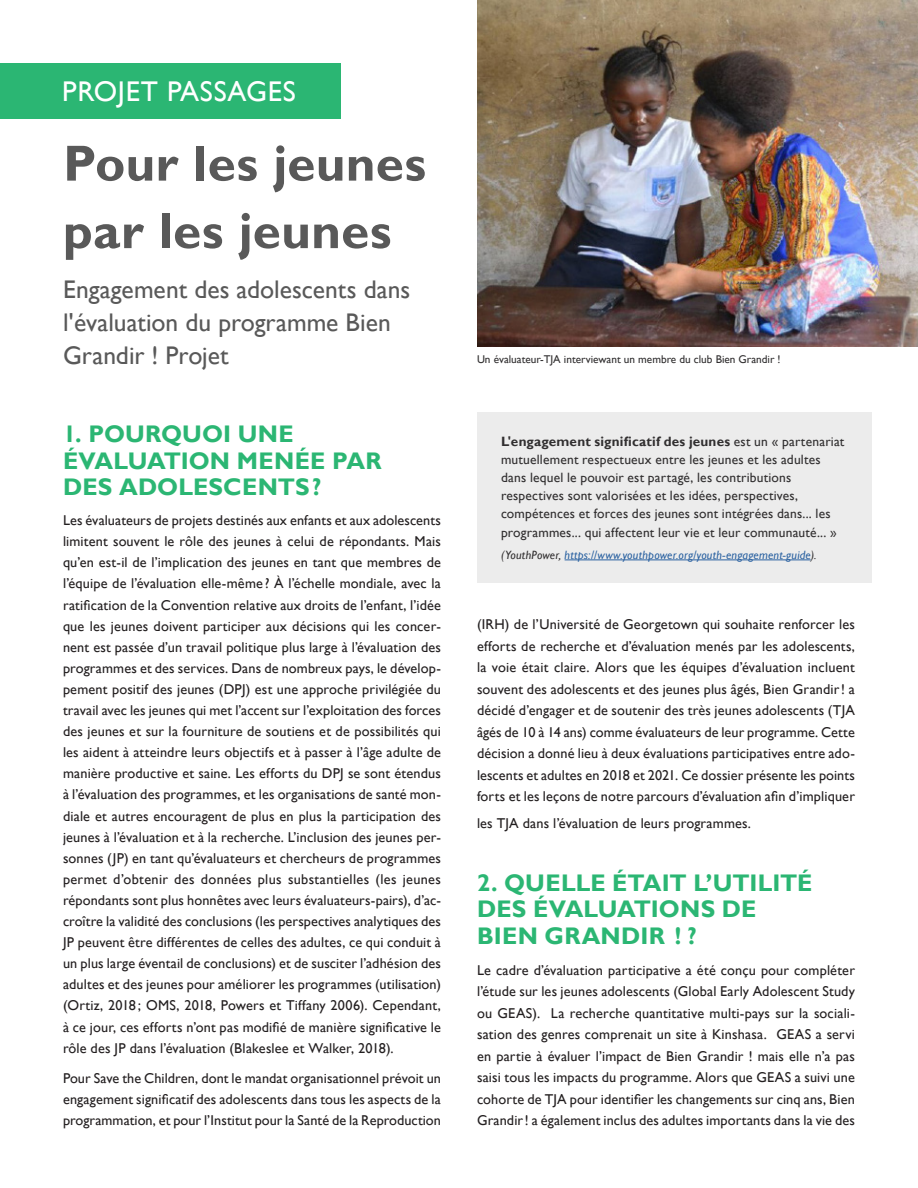
<style>
.page{position:relative;width:918px;height:1188px;background:#fff}
.page>*{position:absolute;margin:0;border:0;box-sizing:border-box;transform-origin:0 0}
.t1{font:700 51px/67.5px "Gill Sans";letter-spacing:.005em;color:#595959}
.t2{font:28.5px "Gill Sans";letter-spacing:.025em;color:#fff}
.t3{font:25.5px/33px "Gill Sans";color:#595959}
.t4{font:700 24px/26.4px "Gill Sans";letter-spacing:.005em;color:#2bb673}
.Body{font:14.25px/21.1px "Gill Sans";letter-spacing:.01em;color:#231f20;text-align:justify}
.Callout_-_Text{font:13.5px/18px "Gill Sans";letter-spacing:.015em;color:#312f30}
.Callout_-_Text-2{font:italic 12px "Gill Sans";letter-spacing:.015em;color:#2b62a1}
.Captions{font:11.25px "Gill Sans";color:#312f30}
.s1{font-weight:700}
.s2{color:#312f30}
</style>
<div class="page">
<div style="left:0;top:63px;width:340px;height:56px;background:#2bb673"></div>
<div style="left:477px;top:412px;width:394px;height:171px;background:#ececec"></div>
<hr style="left:565px;top:560px;width:246px;height:1px;background:#2b62a1">
<img style="left:477px;top:0;width:441px;height:346px">
<p class="t2" style="left:62px;top:74px;width:235px">PROJET PASSAGES</p>
<p class="t1" style="left:63px;top:131px;width:365px">Pour les jeunes par les jeunes</p>
<p class="t3" style="left:63px;top:273px;width:349px">Engagement des adolescents dans l'évaluation du programme Bien<br>Grandir ! Projet</p>
<h1 class="t4" style="left:63px;top:422px;width:320px">1. POURQUOI UNE<br>ÉVALUATION MENÉE PAR<br>DES ADOLESCENTS?</h1>
<p class="Body" style="left:63px;top:510px;width:380px">Les évaluateurs de projets destinés aux enfants et aux adolescents limitent souvent le rôle des jeunes à celui de répondants. Mais qu’en est-il de l’implication des jeunes en tant que membres de l’équipe de l’évaluation elle-même ? À l’échelle mondiale, avec la ratification de la Convention relative aux droits de l’enfant, l’idée que les jeunes doivent participer aux décisions qui les concer&shy;nent est passée d’un travail politique plus large à l’évaluation des programmes et des services. Dans de nombreux pays, le dévelop&shy;pement positif des jeunes (DPJ) est une approche privilégiée du travail avec les jeunes qui met l’accent sur l’exploitation des forces des jeunes et sur la fourniture de soutiens et de possibilités qui les aident à atteindre leurs objectifs et à passer à l’âge adulte de manière productive et saine. Les efforts du DPJ se sont étendus à l’évaluation des programmes, et les organisations de santé mon&shy;diale et autres encouragent de plus en plus la participation des jeunes à l’évaluation et à la recherche. L’inclusion des jeunes per&shy;sonnes (JP) en tant qu’évaluateurs et chercheurs de programmes permet d’obtenir des données plus substantielles (les jeunes répondants sont plus honnêtes avec leurs évaluateurs-pairs), d’ac&shy;croître la validité des conclusions (les perspectives analytiques des JP peuvent être différentes de celles des adultes, ce qui conduit à un plus large éventail de conclusions) et de susciter l’adhésion des adultes et des jeunes pour améliorer les programmes (utilisation) (Ortiz, 2018 ; OMS, 2018, Powers et Tiffany 2006). Cependant, à ce jour, ces efforts n’ont pas modifié de manière significative le rôle des JP dans l’évaluation (Blakeslee et Walker, 2018).</p>
<p class="Body" style="left:63px;top:1068px;width:380px">Pour Save the Children, dont le mandat organisationnel prévoit un engagement significatif des adolescents dans tous les aspects de la programmation, et pour l’Institut pour la Santé de la Reproduction</p>
<p class="Captions" style="left:477px;top:353px;width:305px">Un évaluateur-TJA interviewant un membre du club Bien Grandir !</p>
<p class="Callout_-_Text" style="left:501px;top:432px;width:345px"><span class="s1">L'engagement significatif des jeunes</span> est un « partenariat mutuellement respectueux entre les jeunes et les adultes dans lequel le pouvoir est partagé, les contributions respectives sont valorisées et les idées, perspectives, compétences et forces des jeunes sont intégrées dans... les</p>
<p class="Callout_-_Text" style="left:501px;top:524px;width:337px">programmes... qui affectent leur vie et leur communauté... »</p>
<p class="Callout_-_Text-2" style="left:501px;top:548px;width:317px"><span class="s2">(YouthPower,</span> https://www.youthpower.org/youth-engagement-guide<span class="s2">).</span></p>
<p class="Body" style="left:477px;top:614px;width:380px">(IRH) de l’Université de Georgetown qui souhaite renforcer les efforts de recherche et d’évaluation menés par les adolescents, la voie était claire. Alors que les équipes d’évaluation incluent souvent des adolescents et des jeunes plus âgés, Bien Grandir! a décidé d’engager et de soutenir des très jeunes adolescents (TJA âgés de 10 à 14 ans) comme évaluateurs de leur programme. Cette décision a donné lieu à deux évaluations participatives entre ado&shy;lescents et adultes en 2018 et 2021. Ce dossier présente les points forts et les leçons de notre parcours d’évaluation afin d’impliquer</p>
<p class="Body" style="left:477px;top:813px;width:276px">les TJA dans l’évaluation de leurs programmes.</p>
<h1 class="t4" style="left:477px;top:870px;width:337px">2. QUELLE ÉTAIT L’UTILITÉ<br>DES ÉVALUATIONS DE<br>BIEN GRANDIR ! ?</h1>
<p class="Body" style="left:477px;top:959px;width:380px">Le cadre d’évaluation participative a été conçu pour compléter l’étude sur les jeunes adolescents (Global Early Adolescent Study ou GEAS). La recherche quantitative multi-pays sur la sociali&shy;sation des genres comprenait un site à Kinshasa. GEAS a servi en partie à évaluer l’impact de Bien Grandir ! mais elle n’a pas saisi tous les impacts du programme. Alors que GEAS a suivi une cohorte de TJA pour identifier les changements sur cinq ans, Bien Grandir! a également inclus des adultes importants dans la vie des</p>
</div>
